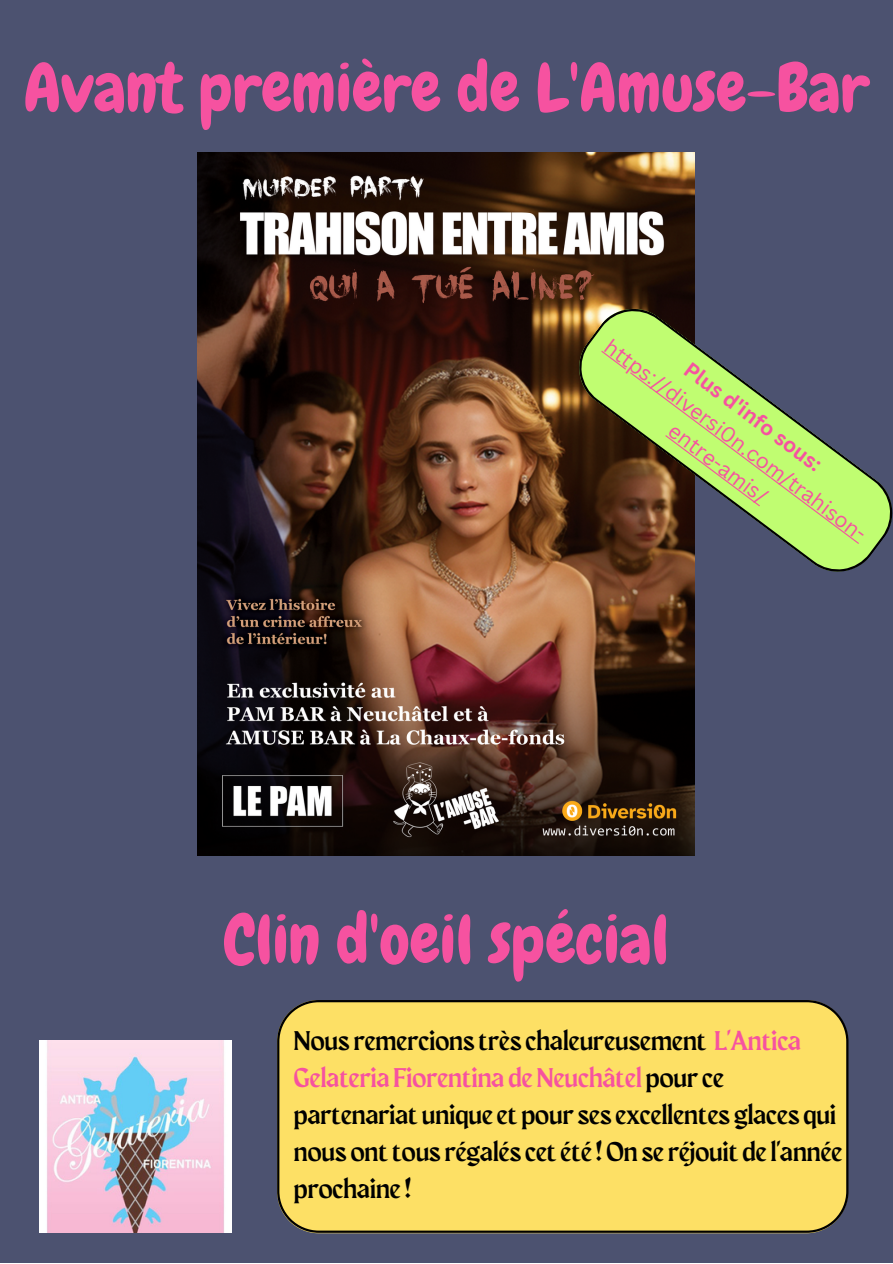
<style>
.page{position:relative;width:893px;height:1264px;background:#fff}
.page>*{position:absolute;margin:0;border:0;box-sizing:border-box;transform-origin:0 0}
.t1{font:67.5px "Chewy";color:#f652a0}
.t2{font:27px/37px "Maragsa Display";color:#000}
.t3{font:21px/29.2px "Canva Sans";color:#f652a0;text-align:center}
.t4{font:700 21px "Canva Sans";color:#f652a0}
.s1{color:#f652a0}
</style>
<div class="page">
<div style="left:0;top:0;width:892px;height:1262px;background:#4c5270"></div>
<img style="left:39px;top:1040px;width:193px;height:192px">
<div style="left:277px;top:1000px;width:571px;height:232px;background:#fde065"></div>
<img style="left:198px;top:153px;width:496px;height:702px">
<svg style="left:578px;top:308px;width:314px;height:264px"></svg>
<svg style="left:601px;top:351px;width:257px;height:193px;fill:#c0fa71"></svg>
<svg style="left:665px;top:435px;width:95px;height:71px;background:#9bb95e"></svg>
<p class="t1" style="left:24px;top:45px;width:846px">Avant première de L'Amuse-Bar</p>
<p class="t3" style="left:616px;top:331px;width:329px;rotate:37deg">https://diversi0n.com/trahison&shy;entre-amis/</p>
<p class="t4" style="left:696px;top:355px;width:167px;rotate:37deg">Plus d'info sous:</p>
<p class="t1" style="left:224px;top:896px;width:447px">Clin d'oeil spécial</p>
<p class="t2" style="left:294px;top:1023px;width:550px">Nous remercions très chaleureusement <span class="s1">L'Antica Gelateria Fiorentina deNeuchâtel</span> pour ce partenariat unique et pour ses excellentes glaces qui nous onttous régalés cet été !On se réjouit de l'année prochaine !</p>
</div>
